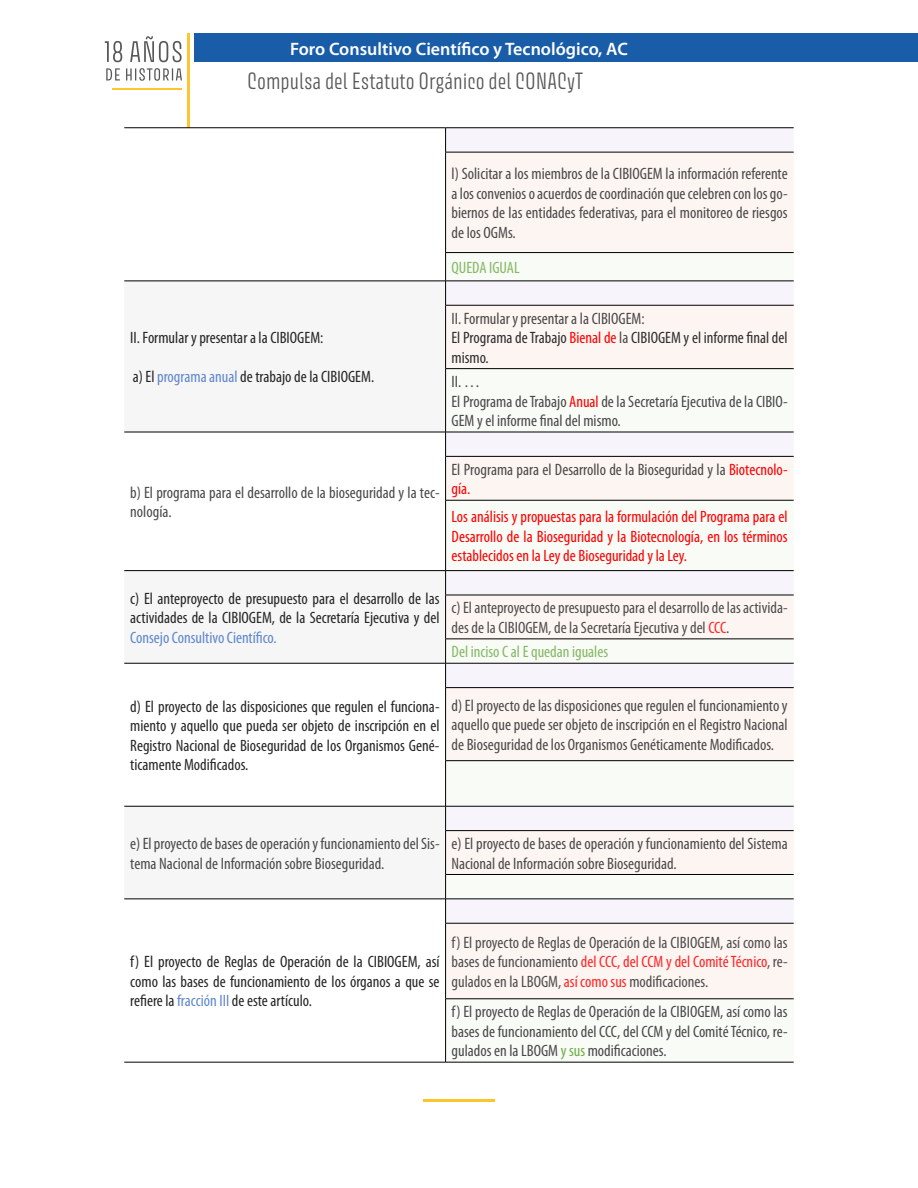
<style>
.page{position:relative;width:918px;height:1188px;background:#fff}
.page>*{position:absolute;margin:0;border:0;box-sizing:border-box;transform-origin:0 0}
.t1{font:300 21px "Avory I Latn";color:#575756}
.t2{font:600 18px "Myriad Pro";color:#fff}
.t3{font:condensed 16.5px/19.5px "Myriad Pro";color:#4a4a49}
.t4{font:condensed 16.5px/19.5px "Myriad Pro";color:#262626;text-align:justify}
.t5{font:condensed 16.5px/19.5px "Myriad Pro";color:#4e4e4e}
.t6{font:condensed 16.5px/19.5px "Myriad Pro";color:#f00;text-align:justify}
.t7{font:condensed 16.5px/19.5px "Myriad Pro";color:#2f2f2f}
.t8{font:condensed 16.5px "Myriad Pro";color:#85b963}
.t9{font:condensed 16.5px "Myriad Pro";color:#6087cd}
.s1{color:#6087cd}
.s2{color:#4a4a49}
.s3{color:#f00}
.s4{color:#ff2626}
.s5{color:#70ad47}
</style>
<div class="page">
<div style="left:194px;top:33px;width:724px;height:28px;background:#195da9"></div>
<hr style="left:187px;top:33px;width:3px;height:95px;background:#fdc52f">
<hr style="left:423px;top:1099px;width:72px;height:3px;background:#fdc52c">
<hr style="left:113px;top:88px;width:69px;height:2px;background:#fdc52c">
<svg style="left:106px;top:68px;width:76px;height:13px"></svg>
<svg style="left:105px;top:36px;width:77px;height:26px"></svg>
<div style="left:446px;top:153px;width:347px;height:99px;background:#fdf5f2"></div>
<div style="left:446px;top:253px;width:348px;height:809px;background:#f8f5f6"></div>
<svg style="left:124px;top:431px;width:321px;height:468px"></svg>
<svg style="left:445px;top:128px;width:1px;height:24px"></svg>
<svg style="left:445px;top:433px;width:1px;height:23px"></svg>
<hr style="left:445px;top:923px;width:1px;height:76px;background:#000">
<hr style="left:445px;top:923px;width:349px;height:1px;background:#000">
<hr style="left:445px;top:830px;width:349px;height:1px;background:#000">
<hr style="left:445px;top:688px;width:1px;height:72px;background:#000">
<hr style="left:445px;top:687px;width:349px;height:1px;background:#000">
<hr style="left:445px;top:595px;width:349px;height:1px;background:#000">
<hr style="left:445px;top:457px;width:1px;height:43px;background:#000">
<hr style="left:445px;top:456px;width:349px;height:1px;background:#000">
<hr style="left:445px;top:305px;width:349px;height:1px;background:#000">
<hr style="left:445px;top:152px;width:1px;height:100px;background:#000">
<hr style="left:445px;top:152px;width:349px;height:1px;background:#000">
<hr style="left:446px;top:127px;width:348px;height:1px;background:#000">
<hr style="left:445px;top:252px;width:349px;height:1px;background:#000">
<hr style="left:446px;top:281px;width:348px;height:1px;background:#000">
<hr style="left:445px;top:368px;width:349px;height:1px;background:#000">
<hr style="left:446px;top:432px;width:348px;height:1px;background:#000">
<hr style="left:445px;top:500px;width:1px;height:70px;background:#000">
<hr style="left:445px;top:500px;width:349px;height:1px;background:#000">
<hr style="left:446px;top:570px;width:348px;height:1px;background:#000">
<hr style="left:445px;top:639px;width:349px;height:1px;background:#000">
<hr style="left:446px;top:663px;width:348px;height:1px;background:#000">
<hr style="left:445px;top:761px;width:1px;height:45px;background:#000">
<hr style="left:445px;top:760px;width:349px;height:1px;background:#000">
<hr style="left:446px;top:806px;width:348px;height:1px;background:#000">
<hr style="left:445px;top:874px;width:349px;height:1px;background:#000">
<hr style="left:446px;top:899px;width:348px;height:1px;background:#000">
<hr style="left:445px;top:999px;width:1px;height:63px;background:#000">
<hr style="left:445px;top:999px;width:349px;height:1px;background:#000">
<hr style="left:446px;top:1062px;width:348px;height:1px;background:#000">
<hr style="left:124px;top:127px;width:322px;height:1px;background:#000">
<hr style="left:124px;top:281px;width:322px;height:1px;background:#000">
<svg style="left:445px;top:253px;width:1px;height:52px"></svg>
<hr style="left:445px;top:305px;width:1px;height:63px;background:#000">
<hr style="left:445px;top:369px;width:1px;height:63px;background:#000">
<hr style="left:124px;top:432px;width:322px;height:1px;background:#000">
<hr style="left:124px;top:570px;width:322px;height:1px;background:#000">
<svg style="left:445px;top:571px;width:1px;height:24px"></svg>
<hr style="left:445px;top:595px;width:1px;height:44px;background:#000">
<svg style="left:445px;top:639px;width:1px;height:48px"></svg>
<hr style="left:124px;top:663px;width:322px;height:1px;background:#000">
<hr style="left:124px;top:806px;width:322px;height:1px;background:#000">
<svg style="left:445px;top:806px;width:1px;height:24px"></svg>
<hr style="left:445px;top:831px;width:1px;height:43px;background:#000">
<svg style="left:445px;top:875px;width:1px;height:48px"></svg>
<hr style="left:124px;top:899px;width:322px;height:1px;background:#000">
<hr style="left:124px;top:1062px;width:322px;height:1px;background:#000">
<p class="t2" style="left:290px;top:38px;width:339px">Foro Consultivo Científico y Tecnológico, AC</p>
<p class="t1" style="left:247px;top:67px;width:337px">Compulsa del Estatuto Orgánico del CONACyT</p>
<p class="t3" style="left:452px;top:164px;width:338px;text-align:justify">l) Solicitar a los miembros de la CIBIOGEM la información referente a los convenios o acuerdos de coordinación que celebren con los go&shy;biernos de las entidades federativas, para el monitoreo de riesgos de los OGMs.</p>
<p class="t8" style="left:452px;top:257px;width:70px">QUEDA IGUAL</p>
<p class="t4" style="left:130px;top:328px;width:195px">II. Formular y presentar a la CIBIOGEM:</p>
<p class="t4" style="left:133px;top:367px;width:243px">a) El <span class="s1">programa anual</span> de trabajo de la CIBIOGEM.</p>
<p class="t7" style="left:452px;top:308px;width:338px"><span class="s2">II. Formular y presentar a la CIBIOGEM:<br></span>El Programa de Trabajo <span class="s3">Bienal de</span> <span class="s2">la</span> CIBIOGEM y el informe final del mismo.</p>
<p class="t3" style="left:452px;top:372px;width:338px">II. …<br>El Programa de Trabajo <span class="s3">Anual</span> de la Secretaría Ejecutiva de la CIBIO-<br>GEM y el informe final del mismo.</p>
<p class="t3" style="left:130px;top:482px;width:311px">b) El programa para el desarrollo de la bioseguridad y la tec&shy;nología.</p>
<p class="t4" style="left:130px;top:588px;width:311px">c) El anteproyecto de presupuesto para el desarrollo de las actividades de la CIBIOGEM, de la Secretaría Ejecutiva y del</p>
<p class="t9" style="left:130px;top:627px;width:148px">Consejo Consultivo Científico.</p>
<p class="t3" style="left:452px;top:459px;width:338px">El Programa para el Desarrollo de la Bioseguridad y la <span class="s3">Biotecnolo&shy;gía.</span></p>
<p class="t6" style="left:452px;top:507px;width:338px">Los análisis y propuestas para la formulación del Programa para el Desarrollo de la Bioseguridad y la Biotecnología, en los términos establecidos en la Ley de Bioseguridad y la Ley.</p>
<p class="t5" style="left:452px;top:598px;width:338px">c) El anteproyecto de presupuesto para el desarrollo de las activida&shy;des de la CIBIOGEM, de la Secretaría Ejecutiva y del <span class="s4">CCC</span>.</p>
<p class="t8" style="left:452px;top:642px;width:158px">Del inciso C al E quedan iguales</p>
<p class="t4" style="left:130px;top:696px;width:311px">d) El proyecto de las disposiciones que regulen el funciona&shy;miento y aquello que pueda ser objeto de inscripción en el Registro Nacional de Bioseguridad de los Organismos Gené&shy;ticamente Modificados.</p>
<p class="t3" style="left:452px;top:695px;width:338px;text-align:justify">d) El proyecto de las disposiciones que regulen el funcionamiento y aquello que puede ser objeto de inscripción en el Registro Nacional de Bioseguridad de los Organismos Genéticamente Modificados.</p>
<p class="t3" style="left:130px;top:834px;width:311px">e) El proyecto de bases de operación y funcionamiento del Sis&shy;tema Nacional de Información sobre Bioseguridad.</p>
<p class="t3" style="left:452px;top:834px;width:338px">e) El proyecto de bases de operación y funcionamiento del Sistema<br>Nacional de Información sobre Bioseguridad.</p>
<p class="t4" style="left:130px;top:952px;width:311px">f) El proyecto de Reglas de Operación de la CIBIOGEM, así como las bases de funcionamiento de los órganos a que se refiere la <span class="s1">fracción III</span> de este artículo.</p>
<p class="t5" style="left:452px;top:932px;width:338px;text-align:justify">f) El proyecto de Reglas de Operación de la CIBIOGEM, así como las bases de funcionamiento <span class="s4">del CCC, del CCM y del Comité Técnico</span>, re&shy;gulados en la LBOGM, <span class="s4">así como sus</span> modificaciones.</p>
<p class="t3" style="left:452px;top:1002px;width:338px;text-align:justify">f) El proyecto de Reglas de Operación de la CIBIOGEM, así como las bases de funcionamiento del CCC, del CCM y del Comité Técnico, re&shy;gulados en la LBOGM <span class="s5">y sus</span> modificaciones.</p>
</div>
